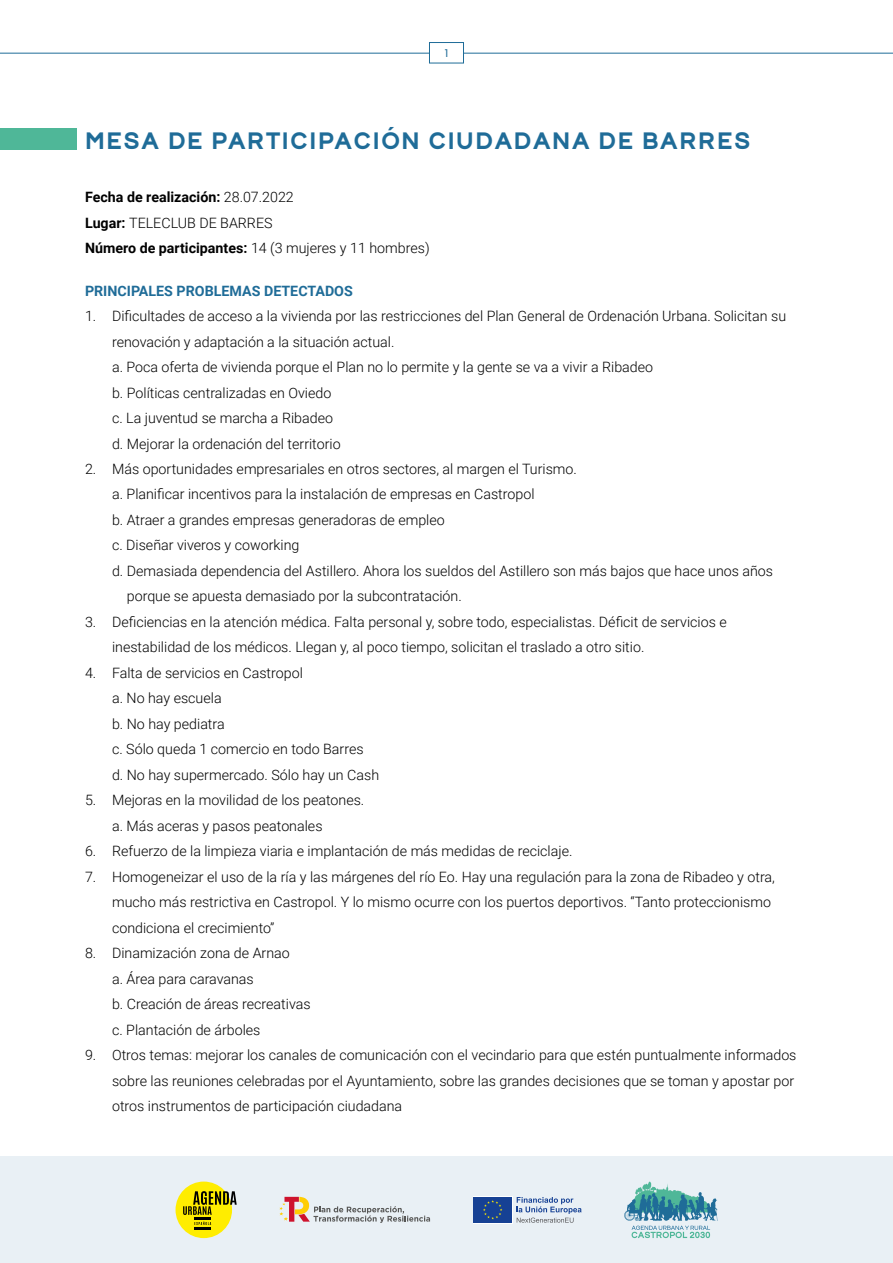
<style>
.page{position:relative;width:893px;height:1263px;background:#fff}
.page>*{position:absolute;margin:0;border:0;box-sizing:border-box;transform-origin:0 0}
.t1{font:700 22.5px "Breymont";letter-spacing:.075em;color:#1f6c98}
.t2{font:300 14.25px/25.5px "Roboto";color:#000}
.t3{font:700 14.25px "Roboto";color:#1f6c98}
.t4{font:300 10.5px "Breymont";color:#1f6c98}
.s1{font-weight:700}
</style>
<div class="page">
<div style="left:0;top:1157px;width:893px;height:106px;background:#e9f0f5"></div>
<svg style="left:473px;top:1196px;width:40px;height:27px"></svg>
<div style="left:473px;top:1197px;width:39px;height:25px;background:#164194"></div>
<svg style="left:483px;top:1200px;width:19px;height:19px"></svg>
<svg style="left:517px;top:1197px;width:65px;height:26px"></svg>
<div style="left:176px;top:1181px;width:56px;height:57px;background:#ffed00;border-radius:50%"></div>
<svg style="left:183px;top:1191px;width:54px;height:24px"></svg>
<svg style="left:194px;top:1221px;width:17px;height:4px"></svg>
<hr style="left:194px;top:1227px;width:17px;height:3px;background:#000">
<hr style="left:194px;top:1217px;width:17px;height:3px;background:#000">
<svg style="left:279px;top:1197px;width:151px;height:26px"></svg>
<svg style="left:624px;top:1181px;width:93px;height:57px"></svg>
<div style="left:0;top:128px;width:77px;height:22px;background:#4fb798"></div>
<hr style="left:0;top:53px;width:893px;height:1px;background:#1f6c98">
<div style="left:429px;top:43px;width:34px;height:20px;background:#fff"></div>
<div style="left:429px;top:42px;width:35px;height:21px;border:1px solid #1f6c98"></div>
<p class="t4" style="left:445px;top:46px;width:5px">1</p>
<h1 class="t1" style="left:85px;top:126px;width:667px">MESA DE PARTICIPACIÓN CIUDADANA DE BARRES</h1>
<p class="t2" style="left:85px;top:184px;width:346px"><span class="s1">Fecha de realización:</span> 28.07.2022<br><span class="s1">Lugar:</span> TELECLUB DE BARRES<br><span class="s1">Número de participantes:</span> 14 (3 mujeres y 11 hombres)</p>
<p class="t3" style="left:85px;top:280px;width:269px">PRINCIPALES PROBLEMAS DETECTADOS</p>
<p class="t2" style="left:112px;top:303px;width:676px;text-indent:-27px">1. Dificultades de acceso a la vivienda por las restricciones del Plan General de Ordenación Urbana. Solicitan su renovación y adaptación a la situación actual.<br>a. Poca oferta de vivienda porque el Plan no lo permite y la gente se va a vivir a Ribadeo<br>b. Políticas centralizadas en Oviedo<br>c. La juventud se marcha a Ribadeo<br>d. Mejorar la ordenación del territorio</p>
<p class="t2" style="left:85px;top:456px;width:493px">2. Más oportunidades empresariales en otros sectores, al margen el Turismo.</p>
<p class="t2" style="left:112px;top:481px;width:424px">a. Planificar incentivos para la instalación de empresas en Castropol</p>
<p class="t2" style="left:112px;top:507px;width:334px">b. Atraer a grandes empresas generadoras de empleo</p>
<p class="t2" style="left:112px;top:532px;width:189px">c. Diseñar viveros y coworking</p>
<p class="t2" style="left:112px;top:558px;width:663px">d. Demasiada dependencia del Astillero. Ahora los sueldos del Astillero son más bajos que hace unos años</p>
<p class="t2" style="left:127px;top:583px;width:336px">porque se apuesta demasiado por la subcontratación.</p>
<p class="t2" style="left:112px;top:609px;width:616px;text-indent:-27px">3. Deficiencias en la atención médica. Falta personal y, sobre todo, especialistas. Déficit de servicios e inestabilidad de los médicos. Llegan y, al poco tiempo, solicitan el traslado a otro sitio.</p>
<p class="t2" style="left:112px;top:660px;width:269px;text-indent:-27px">4. Falta de servicios en Castropol<br>a. No hay escuela<br>b. No hay pediatra<br>c. Sólo queda 1 comercio en todo Barres<br>d. No hay supermercado. Sólo hay un Cash</p>
<p class="t2" style="left:112px;top:787px;width:254px;text-indent:-27px">5. Mejoras en la movilidad de los peatones. a. Más aceras y pasos peatonales</p>
<p class="t2" style="left:85px;top:838px;width:489px">6. Refuerzo de la limpieza viaria e implantación de más medidas de reciclaje.</p>
<p class="t2" style="left:112px;top:863px;width:664px;text-indent:-27px">7. Homogeneizar el uso de la ría y las márgenes del río Eo. Hay una regulación para la zona de Ribadeo y otra, mucho más restrictiva en Castropol. Y lo mismo ocurre con los puertos deportivos. “Tanto proteccionismo condiciona el crecimiento”</p>
<p class="t2" style="left:112px;top:940px;width:200px;text-indent:-27px">8. Dinamización zona de Arnao<br>a. Área para caravanas<br>b. Creación de áreas recreativas c. Plantación de árboles</p>
<p class="t2" style="left:112px;top:1042px;width:686px;text-indent:-27px">9. Otros temas: mejorar los canales de comunicación con el vecindario para que estén puntualmente informados sobre las reuniones celebradas por el Ayuntamiento, sobre las grandes decisiones que se toman y apostar por otros instrumentos de participación ciudadana</p>
</div>
